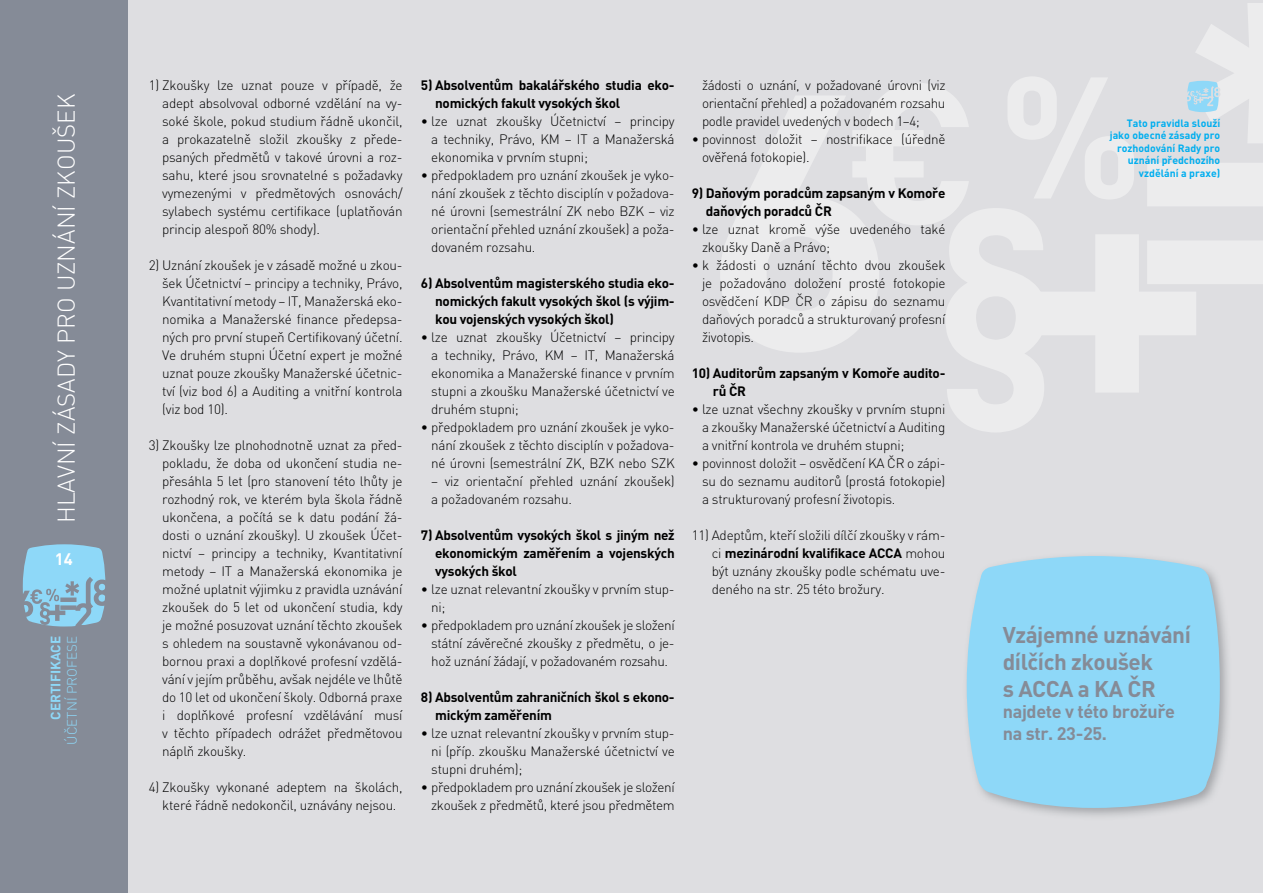
<style>
.page{position:relative;width:1263px;height:893px;background:#fff}
.page>*{position:absolute;margin:0;border:0;box-sizing:border-box;transform-origin:0 0}
.t1{font:300 24px "Unient DINCE";color:#fff}
.t2{font:700 22.5px/27px "Unient DINCE";letter-spacing:-.02em;color:#858b97}
.t3{font:700 18px/21.6px "Unient DINCE";letter-spacing:-.02em;color:#858b97}
.t4{font:700 16.5px "Unient DINCE";color:#fff}
.t5{font:300 13.5px/18px "Unient DINCE";letter-spacing:-.02em;color:#000;text-align:justify}
.t6{font:700 13.5px/18px "Unient DINCE";letter-spacing:-.02em;color:#000}
.t7{font:300 13.5px "Unient DINCE";color:#8ed8f8}
.t8{font:700 13.5px "Unient DINCE";color:#8ed8f8}
.t9{font:700 10.5px/12.6px "Unient DINCE";color:#00aeef;text-align:right}
.s1{font-weight:700}
</style>
<div class="page">
<div style="left:128px;top:0;width:1135px;height:893px;background:#dedee1"></div>
<div style="left:0;top:0;width:128px;height:893px;background:#858b97"></div>
<svg style="left:22px;top:544px;width:84px;height:83px"></svg>
<svg style="left:967px;top:556px;width:253px;height:252px;background:#93d7f5"></svg>
<svg style="left:720px;top:3px;width:543px;height:429px"></svg>
<h1 class="t1" style="left:55px;top:523px;width:431px;rotate:-90deg">HLAVNÍ ZÁSADY PRO UZNÁNÍ ZKOUŠEK</h1>
<p class="t4" style="left:55px;top:549px;width:19px">14</p>
<p class="t8" style="left:47px;top:720px;width:85px;rotate:-90deg">CERTIFIKACE</p>
<p class="t7" style="left:66px;top:745px;width:110px;rotate:-90deg">ÚČETNÍ PROFESE</p>
<p class="t5" style="left:162px;top:77px;width:242px;text-indent:-13px">1) Zkoušky lze uznat pouze v případě, že adept absolvoval odborné vzdělání na vy&shy;soké škole, pokud studium řádně ukončil, a prokazatelně složil zkoušky z přede&shy;psaných předmětů v takové úrovni a roz&shy;sahu, které jsou srovnatelné s požadavky vymezenými v předmětových osnovách/ sylabech systému certifikace (uplatňován princip alespoň 80% shody).</p>
<p class="t5" style="left:162px;top:257px;width:242px;text-indent:-13px">2) Uznání zkoušek je v zásadě možné u zkou&shy;šek Účetnictví – principy a techniky, Právo, Kvantitativní metody – IT, Manažerská eko&shy;nomika a Manažerské finance předepsa&shy;ných pro první stupeň Certifikovaný účetní.<br>Ve druhém stupni Účetní expert je možné uznat pouze zkoušky Manažerské účetnic&shy;tví (viz bod 6) a Auditing a vnitřní kontrola (viz bod 10).</p>
<p class="t5" style="left:162px;top:437px;width:242px;text-indent:-13px">3) Zkoušky lze plnohodnotně uznat za před&shy;pokladu, že doba od ukončení studia ne&shy;přesáhla 5 let (pro stanovení této lhůty je rozhodný rok, ve kterém byla škola řádně ukončena, a počítá se k datu podání žá&shy;dosti o uznání zkoušky). U zkoušek Účet&shy;nictví – principy a techniky, Kvantitativní metody – IT a Manažerská ekonomika je možné uplatnit výjimku z pravidla uznávání zkoušek do 5 let od ukončení studia, kdy je možné posuzovat uznání těchto zkoušek s ohledem na soustavně vykonávanou od&shy;bornou praxi a doplňkové profesní vzdělá&shy;vání v jejím průběhu, avšak nejdéle ve lhůtě do 10 let od ukončení školy. Odborná praxe i doplňkové profesní vzdělávání musí v těchto případech odrážet předmětovou náplň zkoušky.</p>
<p class="t5" style="left:149px;top:779px;width:255px;text-align:center">4) Zkoušky vykonané adeptem na školách, které řádně nedokončil, uznávány nejsou.</p>
<p class="t6" style="left:435px;top:76px;width:241px;text-indent:-14px">5) Absolventům bakalářského studia eko&shy;nomických fakult vysokých škol</p>
<p class="t5" style="left:431px;top:113px;width:245px;text-indent:-10px">• lze uznat zkoušky Účetnictví – principy a techniky, Právo, KM – IT a Manažerská ekonomika v prvním stupni;</p>
<p class="t5" style="left:431px;top:167px;width:245px;text-indent:-10px">• předpokladem pro uznání zkoušek je vyko&shy;nání zkoušek z těchto disciplín v požadova&shy;né úrovni (semestrální ZK nebo BZK – viz orientační přehled uznání zkoušek) a poža&shy;dovaném rozsahu.</p>
<p class="t6" style="left:435px;top:274px;width:241px;text-align:justify;text-indent:-14px">6) Absolventům magisterského studia eko&shy;nomických fakult vysokých škol (s výjim&shy;kou vojenských vysokých škol)</p>
<p class="t5" style="left:431px;top:329px;width:245px;text-indent:-10px">• lze uznat zkoušky Účetnictví – principy a techniky, Právo, KM – IT, Manažerská ekonomika a Manažerské finance v prvním stupni a zkoušku Manažerské účetnictví ve druhém stupni;</p>
<p class="t5" style="left:431px;top:419px;width:245px;text-indent:-10px">• předpokladem pro uznání zkoušek je vyko&shy;nání zkoušek z těchto disciplín v požadova&shy;né úrovni (semestrální ZK, BZK nebo SZK</p>
<p class="t5" style="left:431px;top:473px;width:245px">– viz orientační přehled uznání zkoušek) a požadovaném rozsahu.</p>
<p class="t6" style="left:435px;top:525px;width:241px;text-align:justify;text-indent:-14px">7) Absolventům vysokých škol s jiným než ekonomickým zaměřením a vojenských vysokých škol</p>
<p class="t5" style="left:431px;top:581px;width:245px;text-indent:-10px">• lze uznat relevantní zkoušky v prvním stup&shy;ni;</p>
<p class="t5" style="left:431px;top:617px;width:245px;text-indent:-10px">• předpokladem pro uznání zkoušek je složení státní závěrečné zkoušky z předmětu, o je&shy;hož uznání žádají, v požadovaném rozsahu.</p>
<p class="t6" style="left:435px;top:687px;width:241px;text-indent:-14px">8) Absolventům zahraničních škol s ekono&shy;mickým zaměřením</p>
<p class="t5" style="left:431px;top:725px;width:245px;text-indent:-10px">• lze uznat relevantní zkoušky v prvním stup&shy;ni (příp. zkoušku Manažerské účetnictví ve stupni druhém);</p>
<p class="t5" style="left:421px;top:779px;width:255px;text-align:right">• předpokladem pro uznání zkoušek je složení zkoušek z předmětů, které jsou předmětem</p>
<p class="t5" style="left:702px;top:77px;width:245px">žádosti o uznání, v požadované úrovni (viz orientační přehled) a požadovaném rozsahu podle pravidel uvedených v bodech 1–4;</p>
<p class="t5" style="left:702px;top:131px;width:245px;text-indent:-10px">• povinnost doložit – nostrifikace (úředně ověřená fotokopie).</p>
<p class="t6" style="left:706px;top:183px;width:241px;text-indent:-14px">9) Daňovým poradcům zapsaným v Komoře daňových poradců ČR</p>
<p class="t5" style="left:702px;top:221px;width:245px;text-indent:-10px">• lze uznat kromě výše uvedeného také zkoušky Daně a Právo;</p>
<p class="t5" style="left:702px;top:257px;width:245px;text-indent:-10px">• k žádosti o uznání těchto dvou zkoušek je požadováno doložení prosté fotokopie osvědčení KDP ČR o zápisu do seznamu daňových poradců a strukturovaný profesní životopis.</p>
<p class="t6" style="left:713px;top:363px;width:234px;text-indent:-21px">10) Auditorům zapsaným v Komoře audito&shy;rů ČR</p>
<p class="t5" style="left:702px;top:401px;width:245px;text-indent:-10px">• lze uznat všechny zkoušky v prvním stupni a zkoušky Manažerské účetnictví a Auditing a vnitřní kontrola ve druhém stupni;</p>
<p class="t5" style="left:702px;top:455px;width:245px;text-indent:-10px">• povinnost doložit – osvědčení KA ČR o zápi&shy;su do seznamu auditorů (prostá fotokopie) a strukturovaný profesní životopis.</p>
<p class="t5" style="left:712px;top:527px;width:235px;text-indent:-20px">11) Adeptům, kteří složili dílčí zkoušky v rám&shy;ci <span class="s1">mezinárodní kvalifikace ACCA</span> mohou být uznány zkoušky podle schématu uve&shy;deného na str. 25 této brožury.</p>
<p class="t9" style="left:1110px;top:116px;width:112px">Tato pravidla slouží jako obecné zásady pro rozhodování Rady pro uznání předchozího vzdělání a praxe)</p>
<h2 class="t2" style="left:1003px;top:620px;width:190px">Vzájemné uznávání dílčích zkoušek<br>s ACCA a KA ČR</h2>
<h3 class="t3" style="left:1003px;top:700px;width:174px">najdete v této brožuře na str. 23-25.</h3>
</div>
